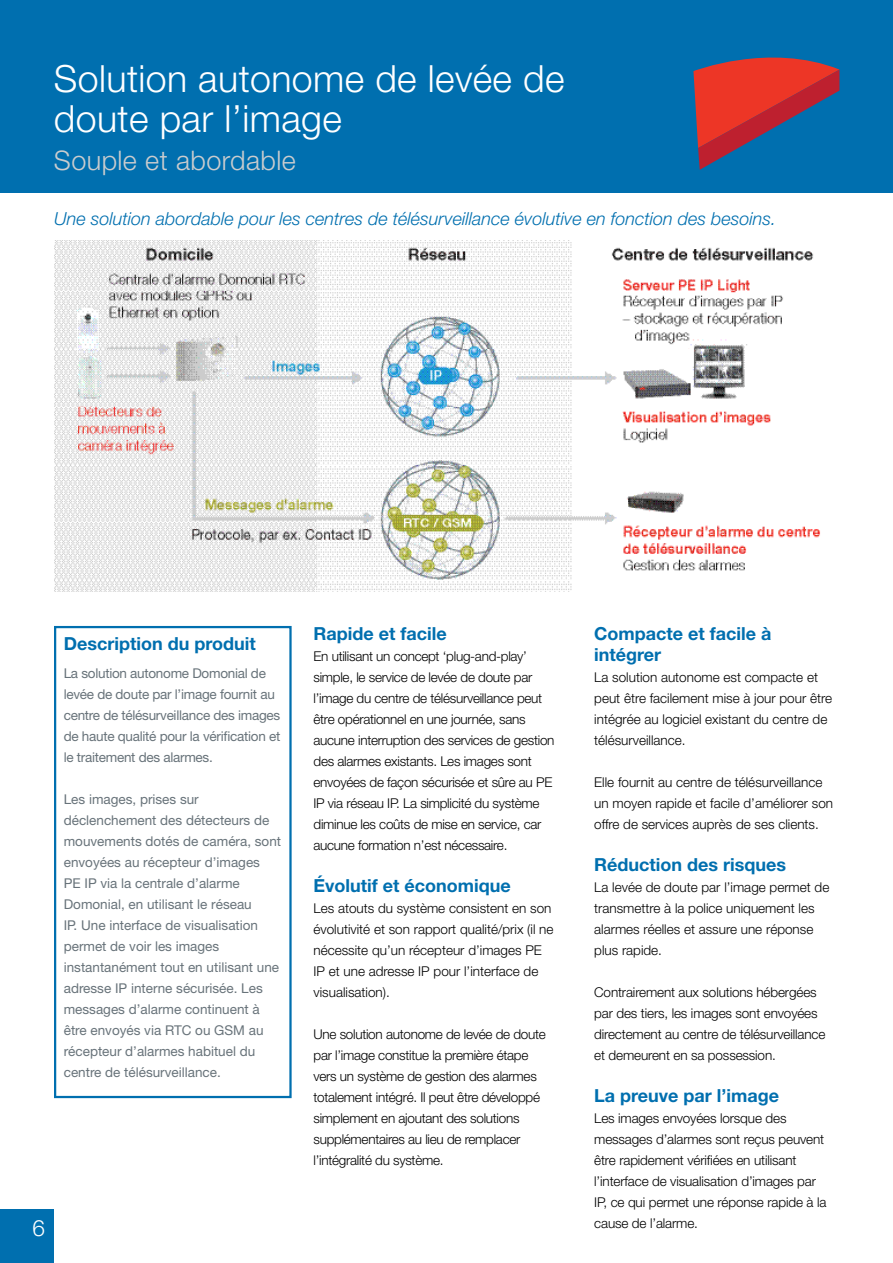
<style>
.page{position:relative;width:893px;height:1263px;background:#fff}
.page>*{position:absolute;margin:0;border:0;box-sizing:border-box;transform-origin:0 0}
.t1{font:300 37.5px/40.5px "Helvetica Neue";letter-spacing:.01em;color:#fff}
.t2{font:300 27px "Helvetica Neue";letter-spacing:.015em;color:#caccce}
.t3{font:300 22.5px "Helvetica Neue";color:#fff}
.t4{font:700 18px/21px "Helvetica Neue";color:#006faf}
.t5{font:italic 300 18px "Helvetica Neue";color:#006faf}
.t6{font:300 13.5px/21px "Helvetica Neue";letter-spacing:-.01em;color:#000}
.t7{font:13.5px/21px "Helvetica Neue";color:#68737a}
.t8{font:13.5px/21px "Helvetica Neue";letter-spacing:-.02em;color:#68737a}
</style>
<div class="page">
<div style="left:0;top:0;width:893px;height:192px;background:#006faf"></div>
<div style="left:0;top:1209px;width:54px;height:54px;background:#006faf"></div>
<svg style="left:693px;top:58px;width:146px;height:112px"></svg>
<div style="left:54px;top:626px;width:238px;height:472px;border:2px solid #006faf"></div>
<img style="left:54px;top:241px;width:766px;height:351px">
<h1 class="t1" style="left:54px;top:57px;width:512px">Solution autonome de levée de doute par l’image</h1>
<h2 class="t2" style="left:54px;top:143px;width:243px">Souple et abordable</h2>
<h3 class="t5" style="left:54px;top:208px;width:724px">Une solution abordable pour les centres de télésurveillance évolutive en fonction des besoins.</h3>
<h3 class="t4" style="left:64px;top:632px;width:193px">Description du produit</h3>
<p class="t8" style="left:64px;top:663px;width:218px">La solution autonome Domonial de levée de doute par l’image fournit au centre de télésurveillance des images de haute qualité pour la vérification et le traitement des alarmes.</p>
<p class="t7" style="left:64px;top:789px;width:219px">Les images, prises sur déclenchement des détecteurs de mouvements dotés de caméra, sont envoyées au récepteur d’images<br>PE IP via la centrale d’alarme<br>Domonial, en utilisant le réseau<br>IP. Une interface de visualisation permet de voir les images instantanément tout en utilisant une adresse IP interne sécurisée. Les messages d’alarme continuent à être envoyés via RTC ou GSM au récepteur d’alarmes habituel du centre de télésurveillance.</p>
<h3 class="t3" style="left:32px;top:1214px;width:14px">6</h3>
<h3 class="t4" style="left:314px;top:623px;width:135px">Rapide et facile</h3>
<p class="t6" style="left:314px;top:645px;width:242px">En utilisant un concept ‘plug-and-play’ simple, le service de levée de doute par l’image du centre de télésurveillance peut être opérationnel en une journée, sans aucune interruption des services de gestion des alarmes existants. Les images sont envoyées de façon sécurisée et sûre au PE IP via réseau IP. La simplicité du système diminue les coûts de mise en service, car aucune formation n’est nécessaire.</p>
<h3 class="t4" style="left:314px;top:875px;width:199px">Évolutif et économique</h3>
<p class="t6" style="left:314px;top:897px;width:242px">Les atouts du système consistent en son évolutivité et son rapport qualité/prix (il ne nécessite qu’un récepteur d’images PE IP et une adresse IP pour l’interface de visualisation).</p>
<p class="t6" style="left:314px;top:1023px;width:234px">Une solution autonome de levée de doute par l’image constitue la première étape vers un système de gestion des alarmes totalement intégré. Il peut être développé simplement en ajoutant des solutions supplémentaires au lieu de remplacer l’intégralité du système.</p>
<h3 class="t4" style="left:594px;top:623px;width:179px">Compacte et facile à intégrer</h3>
<p class="t6" style="left:594px;top:666px;width:239px">La solution autonome est compacte et peut être facilement mise à jour pour être intégrée au logiciel existant du centre de télésurveillance.</p>
<p class="t6" style="left:594px;top:771px;width:240px">Elle fournit au centre de télésurveillance un moyen rapide et facile d’améliorer son offre de services auprès de ses clients.</p>
<h3 class="t4" style="left:594px;top:854px;width:193px">Réduction des risques</h3>
<p class="t6" style="left:594px;top:876px;width:237px">La levée de doute par l’image permet de transmettre à la police uniquement les alarmes réelles et assure une réponse plus rapide.</p>
<p class="t6" style="left:594px;top:981px;width:233px">Contrairement aux solutions hébergées par des tiers, les images sont envoyées directement au centre de télésurveillance et demeurent en sa possession.</p>
<h3 class="t4" style="left:594px;top:1085px;width:186px">La preuve par l’image</h3>
<p class="t6" style="left:594px;top:1107px;width:234px">Les images envoyées lorsque des messages d’alarmes sont reçus peuvent être rapidement vérifiées en utilisant l’interface de visualisation d’images par IP, ce qui permet une réponse rapide à la cause de l’alarme.</p>
</div>
